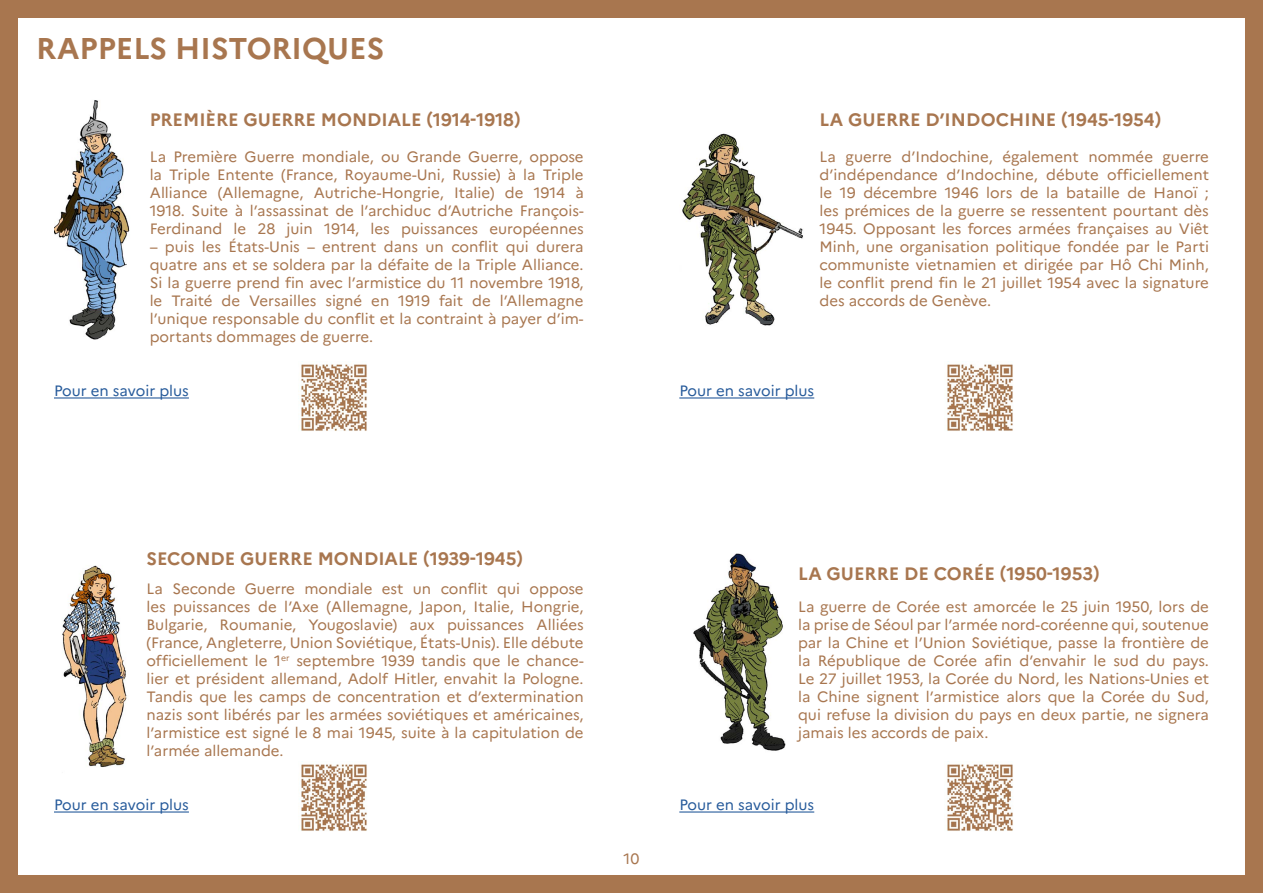
<style>
.page{position:relative;width:1263px;height:893px;background:#fff}
.page>*{position:absolute;margin:0;border:0;box-sizing:border-box;transform-origin:0 0}
.t1{font:700 30px "Marianne";color:#a8764f}
.t2{font:700 18px "Marianne";color:#a8764f}
.t3{font:15px/18px "Marianne";color:#a8764f;text-align:justify}
.t4{font:15px "Marianne";color:#275b9b}
</style>
<div class="page">
<div style="left:0;top:0;width:1263px;height:893px;border:18px solid #a8764f"></div>
<svg style="left:1262px;top:0;width:1px;height:893px"></svg>
<hr style="left:54px;top:397px;width:135px;height:2px;background:#275b9b">
<hr style="left:54px;top:811px;width:135px;height:2px;background:#275b9b">
<hr style="left:679px;top:397px;width:135px;height:2px;background:#275b9b">
<hr style="left:679px;top:811px;width:135px;height:2px;background:#275b9b">
<img style="left:54px;top:100px;width:76px;height:240px">
<img style="left:62px;top:565px;width:65px;height:203px">
<img style="left:682px;top:133px;width:121px;height:193px">
<img style="left:693px;top:553px;width:92px;height:198px">
<img style="left:301px;top:361px;width:66px;height:70px">
<img style="left:947px;top:764px;width:66px;height:67px">
<img style="left:301px;top:764px;width:66px;height:67px">
<img style="left:947px;top:361px;width:66px;height:70px">
<h1 class="t1" style="left:36px;top:30px;width:350px">RAPPELS HISTORIQUES</h1>
<p class="t2" style="left:150px;top:109px;width:372px">PREMIÈRE GUERRE MONDIALE (1914-1918)</p>
<p class="t3" style="left:150px;top:148px;width:435px">La Première Guerre mondiale, ou Grande Guerre, oppose la Triple Entente (France, Royaume-Uni, Russie) à la Triple Alliance (Allemagne, Autriche-Hongrie, Italie) de 1914 à 1918. Suite à l’assassinat de l’archiduc d’Autriche François-Ferdinand le 28 juin 1914, les puissances européennes</p>
<p class="t3" style="left:150px;top:238px;width:435px">– puis les États-Unis – entrent dans un conflit qui durera quatre ans et se soldera par la défaite de la Triple Alliance.<br>Si la guerre prend fin avec l’armistice du 11 novembre 1918, le Traité de Versailles signé en 1919 fait de l’Allemagne l’unique responsable du conflit et la contraint à payer d’im&shy;portants dommages de guerre.</p>
<p class="t4" style="left:54px;top:382px;width:136px">Pour en savoir plus</p>
<p class="t2" style="left:819px;top:109px;width:343px">LA GUERRE D’INDOCHINE (1945-1954)</p>
<p class="t3" style="left:819px;top:148px;width:391px">La guerre d’Indochine, également nommée guerre d’indépendance d’Indochine, débute officiellement le 19 décembre 1946 lors de la bataille de Hanoï ; les prémices de la guerre se ressentent pourtant dès 1945. Opposant les forces armées françaises au Viêt Minh, une organisation politique fondée par le Parti communiste vietnamien et dirigée par Hô Chi Minh, le conflit prend fin le 21 juillet 1954 avec la signature des accords de Genève.</p>
<p class="t4" style="left:679px;top:382px;width:136px">Pour en savoir plus</p>
<p class="t2" style="left:146px;top:548px;width:378px">SECONDE GUERRE MONDIALE (1939-1945)</p>
<p class="t3" style="left:146px;top:580px;width:439px">La Seconde Guerre mondiale est un conflit qui oppose les puissances de l’Axe (Allemagne, Japon, Italie, Hongrie, Bulgarie, Roumanie, Yougoslavie) aux puissances Alliées (France, Angleterre, Union Soviétique, États-Unis). Elle débute officiellement le 1<sup>er</sup> septembre 1939 tandis que le chance&shy;lier et président allemand, Adolf Hitler, envahit la Pologne.<br>Tandis que les camps de concentration et d’extermination nazis sont libérés par les armées soviétiques et américaines, l’armistice est signé le 8 mai 1945, suite à la capitulation de l’armée allemande.</p>
<p class="t4" style="left:54px;top:796px;width:136px">Pour en savoir plus</p>
<p class="t3" style="left:623px;top:850px;width:17px">10</p>
<p class="t2" style="left:798px;top:562px;width:303px">LA GUERRE DE CORÉE (1950-1953)</p>
<p class="t3" style="left:798px;top:598px;width:412px">La guerre de Corée est amorcée le 25 juin 1950, lors de la prise de Séoul par l’armée nord-coréenne qui, soutenue par la Chine et l’Union Soviétique, passe la frontière de la République de Corée afin d’envahir le sud du pays.<br>Le 27 juillet 1953, la Corée du Nord, les Nations-Unies et la Chine signent l’armistice alors que la Corée du Sud, qui refuse la division du pays en deux partie, ne signera jamais les accords de paix.</p>
<p class="t4" style="left:679px;top:796px;width:136px">Pour en savoir plus</p>
</div>
